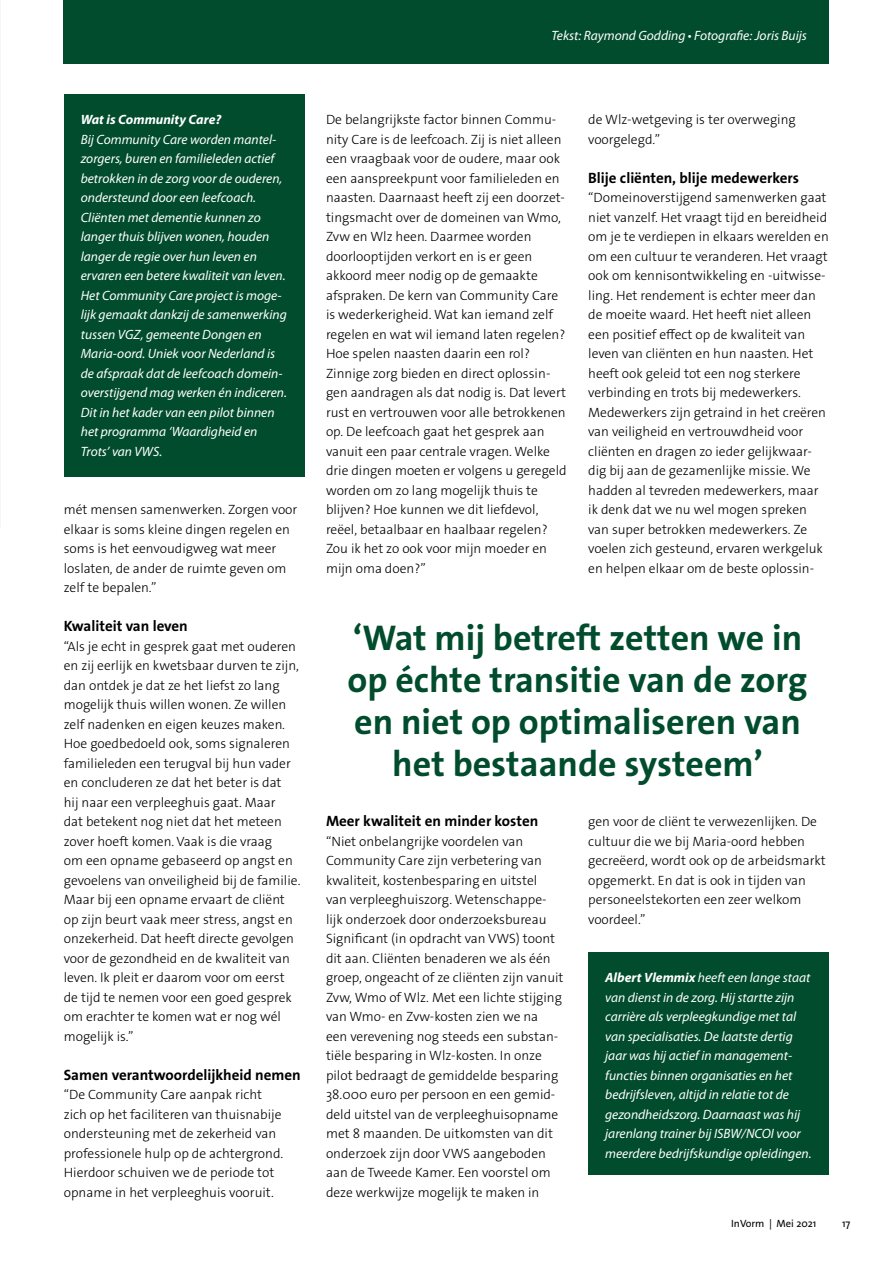
<style>
.page{position:relative;width:893px;height:1263px;background:#fff}
.page>*{position:absolute;margin:0;border:0;box-sizing:border-box;transform-origin:0 0}
.TITELS_GROEN{font:700 36px/42px "The Sans Os F";color:#004c2d;text-align:center}
.SUBKOPJES{font:700 15px "The Sans Os F";color:#000}
.BROODTEKST{font:300 13.5px/19.5px "The Sans Os F";color:#000}
.Italic_tekst{font:italic 13.5px/19.5px "Myriad Pro";color:#fff}
.t1{font:10.5px "The Sans Os F";color:#000}
.s1{font-weight:700}
</style>
<div class="page">
<div style="left:64px;top:94px;width:241px;height:383px;background:#004c2d"></div>
<div style="left:588px;top:952px;width:241px;height:223px;background:#004c2d"></div>
<div style="left:64px;top:0;width:765px;height:64px;background:#004c2d"></div>
<p class="Italic_tekst" style="left:551px;top:26px;width:257px">Tekst: Raymond Godding • Fotografie: Joris Buijs</p>
<p class="Italic_tekst" style="left:81px;top:110px;width:208px"><span class="s1">Wat is Community Care?<br></span>Bij Community Care worden mantel&shy;zorgers, buren en familieleden actief betrokken in de zorg voor de ouderen, ondersteund door een leefcoach.<br>Cliënten met dementie kunnen zo langer thuis blijven wonen, houden langer de regie over hun leven en ervaren een betere kwaliteit van leven.<br>Het Community Care project is moge&shy;lijk gemaakt dankzij de samenwerking tussen VGZ, gemeente Dongen en Maria-oord. Uniek voor Nederland is de afspraak dat de leefcoach domein&shy;overstijgend mag werken én indiceren.<br>Dit in het kader van een pilot binnen het programma ‘Waardigheid en Trots’ van VWS.</p>
<p class="BROODTEKST" style="left:64px;top:500px;width:235px">mét mensen samenwerken. Zorgen voor elkaar is soms kleine dingen regelen en soms is het eenvoudigweg wat meer loslaten, de ander de ruimte geven om zelf te bepalen.”</p>
<p class="SUBKOPJES" style="left:64px;top:616px;width:126px">Kwaliteit van leven</p>
<p class="BROODTEKST" style="left:64px;top:636px;width:238px">“Als je echt in gesprek gaat met ouderen en zij eerlijk en kwetsbaar durven te zijn, dan ontdek je dat ze het liefst zo lang mogelijk thuis willen wonen. Ze willen zelf nadenken en eigen keuzes maken.<br>Hoe goedbedoeld ook, soms signaleren familieleden een terugval bij hun vader en concluderen ze dat het beter is dat<br>hij naar een verpleeghuis gaat. Maar<br>dat betekent nog niet dat het meteen zover hoeft komen. Vaak is die vraag<br>om een opname gebaseerd op angst en gevoelens van onveiligheid bij de familie.<br>Maar bij een opname ervaart de cliënt op zijn beurt vaak meer stress, angst en onzekerheid. Dat heeft directe gevolgen voor de gezondheid en de kwaliteit van leven. Ik pleit er daarom voor om eerst de tijd te nemen voor een goed gesprek om erachter te komen wat er nog wél mogelijk is.”</p>
<p class="SUBKOPJES" style="left:64px;top:1065px;width:238px">Samen verantwoordelijkheid nemen</p>
<p class="BROODTEKST" style="left:64px;top:1085px;width:221px">“De Community Care aanpak richt zich op het faciliteren van thuisnabije ondersteuning met de zekerheid van professionele hulp op de achtergrond.<br>Hierdoor schuiven we de periode tot opname in het verpleeghuis vooruit.</p>
<p class="BROODTEKST" style="left:326px;top:110px;width:242px">De belangrijkste factor binnen Commu&shy;nity Care is de leefcoach. Zij is niet alleen een vraagbaak voor de oudere, maar ook een aanspreekpunt voor familieleden en naasten. Daarnaast heeft zij een doorzet&shy;tingsmacht over de domeinen van Wmo, Zvw en Wlz heen. Daarmee worden doorlooptijden verkort en is er geen akkoord meer nodig op de gemaakte afspraken. De kern van Community Care is wederkerigheid. Wat kan iemand zelf regelen en wat wil iemand laten regelen?<br>Hoe spelen naasten daarin een rol?<br>Zinnige zorg bieden en direct oplossin&shy;gen aandragen als dat nodig is. Dat levert rust en vertrouwen voor alle betrokkenen op. De leefcoach gaat het gesprek aan vanuit een paar centrale vragen. Welke drie dingen moeten er volgens u geregeld worden om zo lang mogelijk thuis te blijven? Hoe kunnen we dit liefdevol, reëel, betaalbaar en haalbaar regelen?<br>Zou ik het zo ook voor mijn moeder en mijn oma doen?”</p>
<p class="BROODTEKST" style="left:588px;top:110px;width:209px">de Wlz-wetgeving is ter overweging voorgelegd.”</p>
<p class="SUBKOPJES" style="left:588px;top:168px;width:212px">Blije cliënten, blije medewerkers</p>
<p class="BROODTEKST" style="left:588px;top:188px;width:242px">“Domeinoverstijgend samenwerken gaat niet vanzelf. Het vraagt tijd en bereidheid om je te verdiepen in elkaars werelden en om een cultuur te veranderen. Het vraagt ook om kennisontwikkeling en -uitwisse&shy;ling. Het rendement is echter meer dan de moeite waard. Het heeft niet alleen een positief effect op de kwaliteit van leven van cliënten en hun naasten. Het heeft ook geleid tot een nog sterkere verbinding en trots bij medewerkers.<br>Medewerkers zijn getraind in het creëren van veiligheid en vertrouwdheid voor cliënten en dragen zo ieder gelijkwaar&shy;dig bij aan de gezamenlijke missie. We hadden al tevreden medewerkers, maar ik denk dat we nu wel mogen spreken van super betrokken medewerkers. Ze voelen zich gesteund, ervaren werkgeluk en helpen elkaar om de beste oplossin-</p>
<p class="TITELS_GROEN" style="left:348px;top:617px;width:461px">‘Wat mij betreft zetten we in op échte transitie van de zorg en niet op optimaliseren van het bestaande systeem’</p>
<p class="SUBKOPJES" style="left:326px;top:811px;width:214px">Meer kwaliteit en minder kosten</p>
<p class="BROODTEKST" style="left:326px;top:831px;width:239px">“Niet onbelangrijke voordelen van Community Care zijn verbetering van kwaliteit, kostenbesparing en uitstel<br>van verpleeghuiszorg. Wetenschappe&shy;lijk onderzoek door onderzoeksbureau Significant (in opdracht van VWS) toont dit aan. Cliënten benaderen we als één groep, ongeacht of ze cliënten zijn vanuit Zvw, Wmo of Wlz. Met een lichte stijging van Wmo- en Zvw-kosten zien we na<br>een verevening nog steeds een substan&shy;tiële besparing in Wlz-kosten. In onze pilot bedraagt de gemiddelde besparing 38.000 euro per persoon en een gemid&shy;deld uitstel van de verpleeghuisopname met 8 maanden. De uitkomsten van dit onderzoek zijn door VWS aangeboden aan de Tweede Kamer. Een voorstel om deze werkwijze mogelijk te maken in</p>
<p class="BROODTEKST" style="left:588px;top:812px;width:239px">gen voor de cliënt te verwezenlijken. De cultuur die we bij Maria-oord hebben gecreëerd, wordt ook op de arbeidsmarkt opgemerkt. En dat is ook in tijden van personeelstekorten een zeer welkom voordeel.”</p>
<p class="Italic_tekst" style="left:605px;top:968px;width:208px"><span class="s1">Albert Vlemmix</span> heeft een lange staat van dienst in de zorg. Hij startte zijn carrière als verpleegkundige met tal van specialisaties. De laatste dertig jaar was hij actief in management&shy;functies binnen organisaties en het bedrijfsleven, altijd in relatie tot de gezondheidszorg. Daarnaast was hij jarenlang trainer bij ISBW/NCOI voor meerdere bedrijfskundige opleidingen.</p>
<p class="t1" style="left:731px;top:1216px;width:87px">InVorm | Mei 2021</p>
<p class="t1" style="left:842px;top:1216px;width:10px">17</p>
</div>
